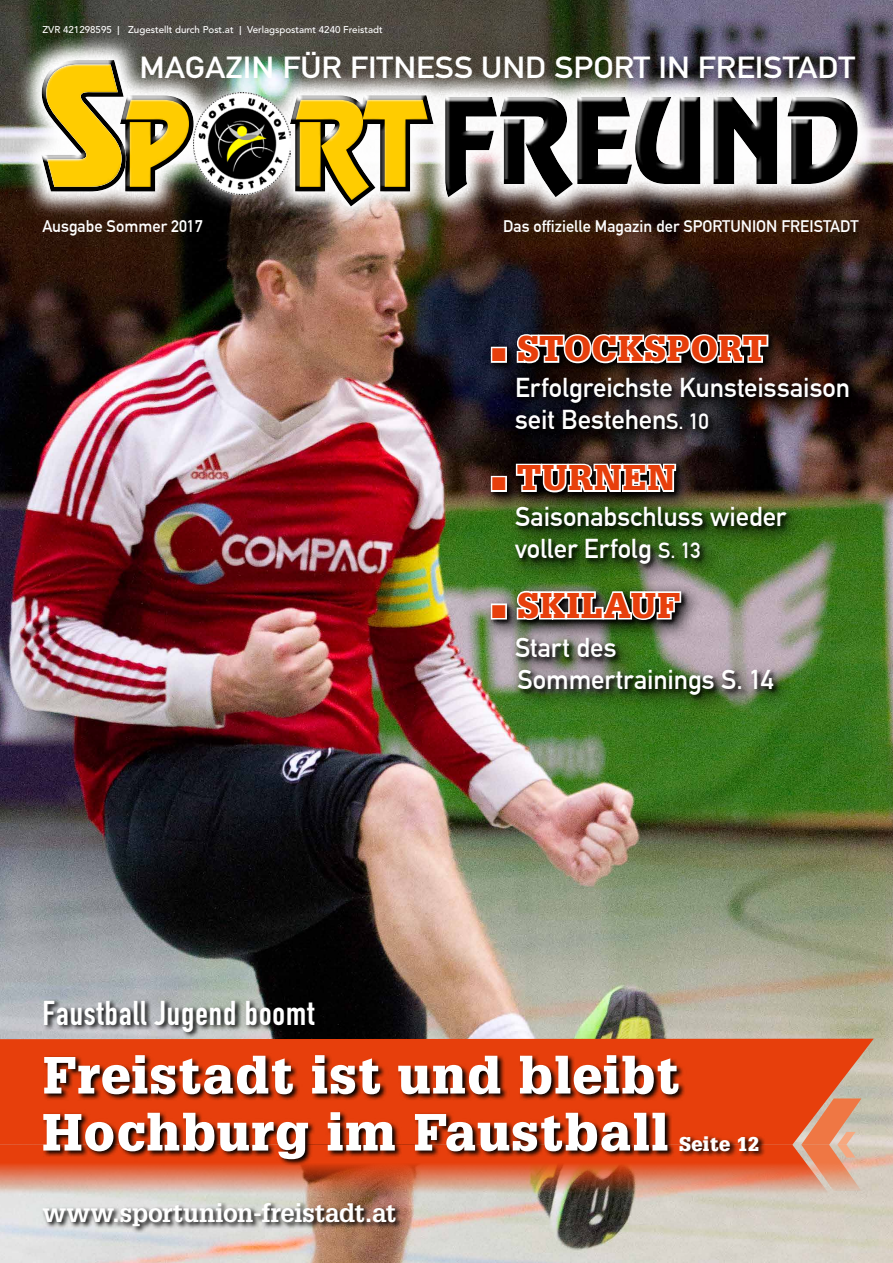
<style>
.page{position:relative;width:893px;height:1263px;background:#fff}
.page>*{position:absolute;margin:0;border:0;box-sizing:border-box;transform-origin:0 0}
.t1{font:106.5px "Revue LT";color:#000;scale:.91 1}
.t2{font:900 51px/57px "Glypha LT";letter-spacing:.03em;color:#fff}
.t3{font:900 34.95px "Glypha LT";letter-spacing:.03em;color:#e73f0c}
.t4{font:34.05px "DIN Engschrift LT Alternate";letter-spacing:.03em;color:#fff}
.t5{font:30.15px "DIN Mittelschrift LT";color:#fff;scale:1.11 1}
.t6{font:700 26.7px/32.1px "DIN Alternate";color:#fff}
.t7{font:700 25.65px "Glypha LT";letter-spacing:-.015em;color:#fff}
.t8{font:900 19.5px "Glypha LT";letter-spacing:.03em;color:#fff}
.t9{font:700 16.5px "DIN Alternate";color:#fff}
.t10{font:700 16.35px "DIN Alternate";color:#fff}
.t11{font:500 9.75px "Avenir LT";color:#fff}
.s1{font-size:12.6px}
.s2{color:#fc0}
.s3{font-size:21.6px}
</style>
<div class="page">
<img style="left:0;top:0;width:893px;height:1263px">
<svg style="left:0;top:1039px;width:874px;height:106px;background:#e15224"></svg>
<img style="left:0;top:1145px;width:881px;height:118px">
<svg style="left:801px;top:1098px;width:60px;height:93px;background:#e19573"></svg>
<svg style="left:42px;top:999px;width:724px;height:167px;background:#a34323"></svg>
<img style="left:14px;top:32px;width:872px;height:201px">
<div style="left:30px;top:48px;width:414px;height:169px;background:#fff;opacity:.75"></div>
<svg style="left:35px;top:54px;width:397px;height:142px;background:#8c8e86"></svg>
<div style="left:40px;top:57px;width:400px;height:156px;background:#000;opacity:.75"></div>
<div style="left:433px;top:85px;width:437px;height:123px;background:#fff;opacity:.75"></div>
<svg style="left:439px;top:92px;width:418px;height:108px"></svg>
<div style="left:444px;top:94px;width:419px;height:109px;background:#000;opacity:.75"></div>
<img style="left:193px;top:93px;width:97px;height:101px">
<svg style="left:42px;top:1201px;width:361px;height:32px;background:#9f9690"></svg>
<img style="left:489px;top:451px;width:367px;height:251px">
<img style="left:482px;top:585px;width:312px;height:131px">
<div style="left:491px;top:603px;width:16px;height:16px;border:3px solid #fff"></div>
<svg style="left:515px;top:585px;width:168px;height:37px"></svg>
<svg style="left:482px;top:326px;width:388px;height:125px;background:#211719"></svg>
<div style="left:491px;top:347px;width:16px;height:16px;border:3px solid #fff"></div>
<svg style="left:515px;top:332px;width:255px;height:33px"></svg>
<img style="left:482px;top:455px;width:325px;height:130px">
<div style="left:491px;top:476px;width:16px;height:16px;border:3px solid #fff"></div>
<svg style="left:514px;top:455px;width:164px;height:46px"></svg>
<p class="t11" style="left:43px;top:24px;width:342px">ZVR 421298595 <span class="s1">I</span> Zugestellt durch Post.at <span class="s1">I</span> Verlagspostamt 4240 Freistadt</p>
<p class="t5" style="left:140px;top:49px;width:646px">MAGAZIN FÜR FITNESS UND SPORT IN FREISTADT</p>
<h1 class="t1" style="left:123px;top:70px;width:812px"><span class="s2">P RT</span>FREUND</h1>
<p class="t9" style="left:43px;top:214px;width:162px">Ausgabe Sommer 2017</p>
<p class="t10" style="left:503px;top:214px;width:357px">Das offizielle Magazin der SPORTUNION FREISTADT</p>
<h3 class="t3" style="left:492px;top:328px;width:276px">■ STOCKSPORT</h3>
<p class="t6" style="left:515px;top:370px;width:337px">Erfolgreichste Kunsteissaison seit Bestehen<span class="s3">S. 10</span></p>
<h3 class="t3" style="left:492px;top:457px;width:185px">■ TURNEN</h3>
<p class="t6" style="left:515px;top:499px;width:273px">Saisonabschluss wieder voller Erfolg <span class="s3">S. 13</span></p>
<h3 class="t3" style="left:492px;top:584px;width:190px">■ SKILAUF</h3>
<p class="t6" style="left:515px;top:630px;width:260px">Start des<br>Sommertrainings S. 14</p>
<p class="t4" style="left:43px;top:992px;width:273px">Faustball Jugend boomt</p>
<h2 class="t2" style="left:43px;top:1047px;width:638px">Freistadt ist und bleibt<br>Hochburg im Faustball</h2>
<p class="t8" style="left:679px;top:1132px;width:81px">Seite 12</p>
<p class="t7" style="left:43px;top:1196px;width:355px">www.sportunion-freistadt.at</p>
</div>
